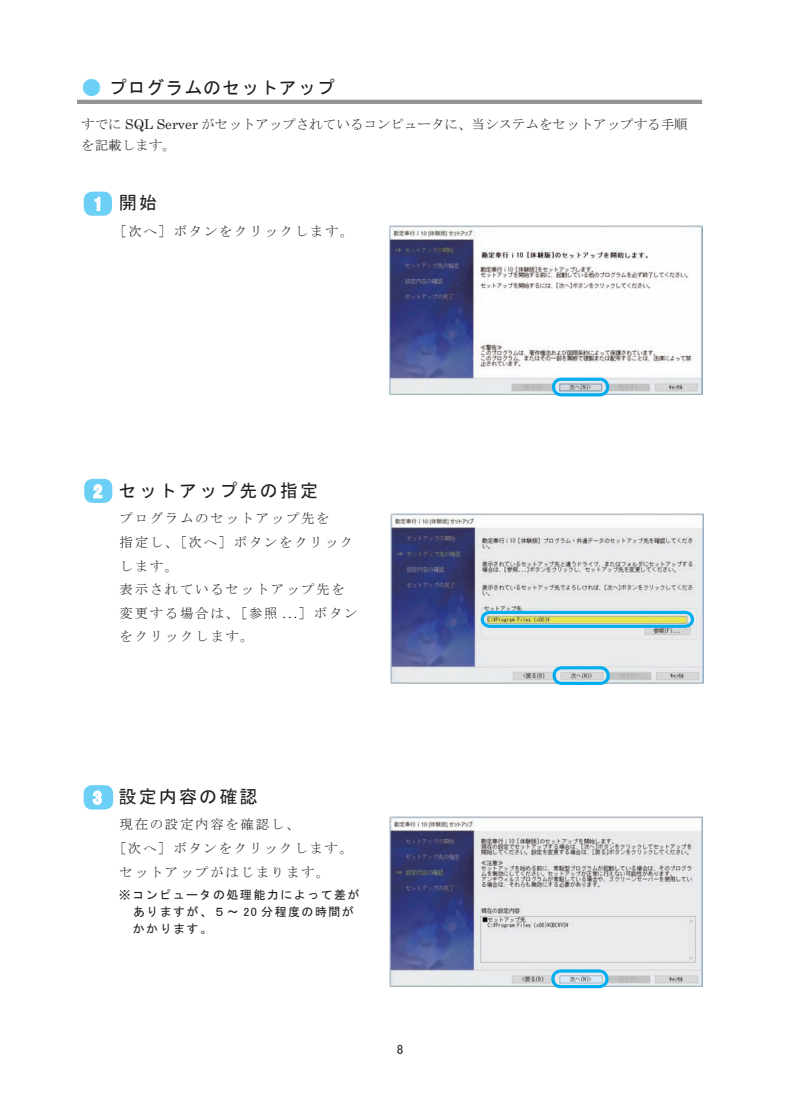
<style>
.page{position:relative;width:800px;height:1119px;background:#fff}
.page>*{position:absolute;margin:0;border:0;box-sizing:border-box;transform-origin:0 0}
.操作方法見出し{font:18px "MS Gothic";letter-spacing:.12em;color:#231f20}
.見出し２{font:18px "MS Gothic";letter-spacing:.05em;color:#231f20}
.操作方法本文スタイル{font:13.5px/23.7px "MS Mincho";letter-spacing:.12em;color:#231f20}
.本文スタイル{font:13.5px/21.3px "MS Mincho";color:#231f20}
.t1{font:13.2px "MS P Gothic";color:#231f20}
.操作方法メモスタイル{font:12px/17.2px "MS Gothic";letter-spacing:.12em;color:#231f20}
.s1{font-size:21px;color:#6bcff6}
.s2{font-family:"Century"}
.s3{font-family:"MS P Gothic"}
</style>
<div class="page">
<img style="left:390px;top:225px;width:312px;height:169px">
<div style="left:84px;top:192px;width:28px;height:24px;background:#6bcff6;border-radius:9px"></div>
<svg style="left:94px;top:196px;width:7px;height:16px"></svg>
<div style="left:552px;top:377px;width:57px;height:19px;border:3px solid #00aeef;border-radius:8px"></div>
<hr style="left:77px;top:100px;width:625px;height:4px;background:#939598">
<img style="left:391px;top:513px;width:312px;height:170px">
<div style="left:552px;top:666px;width:57px;height:19px;border:3px solid #00aeef;border-radius:8px"></div>
<svg style="left:479px;top:609px;width:216px;height:20px;background:#91cbb8"></svg>
<div style="left:84px;top:479px;width:28px;height:24px;background:#6bcff6;border-radius:9px"></div>
<svg style="left:93px;top:484px;width:10px;height:15px"></svg>
<img style="left:389px;top:816px;width:313px;height:170px">
<div style="left:84px;top:785px;width:29px;height:24px;background:#6bcff6;border-radius:9px"></div>
<svg style="left:92px;top:790px;width:10px;height:15px"></svg>
<div style="left:551px;top:969px;width:57px;height:19px;border:3px solid #00aeef;border-radius:8px"></div>
<p class="見出し２" style="left:81px;top:78px;width:255px"><span class="s1">●</span> プログラムのセットアップ</p>
<p class="本文スタイル" style="left:81px;top:113px;width:608px">すでに <span class="s2">SQL Server</span> がセットアップされているコンピュータに、当システムをセットアップする手順を記載します。</p>
<p class="操作方法見出し" style="left:119px;top:194px;width:40px">開始</p>
<p class="操作方法本文スタイル" style="left:113px;top:219px;width:242px">［次へ］ボタンをクリックします。</p>
<p class="操作方法見出し" style="left:118px;top:481px;width:201px">セットアップ先の指定</p>
<p class="操作方法本文スタイル" style="left:119px;top:506px;width:235px">プログラムのセットアップ先を<br>指定し、［次へ］ボタンをクリックします。</p>
<p class="操作方法本文スタイル" style="left:119px;top:577px;width:227px">表示されているセットアップ先を</p>
<p class="操作方法本文スタイル" style="left:119px;top:601px;width:239px">変更する場合は、［参照 <span class="s2">...</span>］ボタン</p>
<p class="操作方法本文スタイル" style="left:119px;top:624px;width:136px">をクリックします。</p>
<p class="操作方法見出し" style="left:118px;top:787px;width:140px">設定内容の確認</p>
<p class="操作方法本文スタイル" style="left:113px;top:812px;width:242px;text-indent:7px">現在の設定内容を確認し、<br>［次へ］ボタンをクリックします。</p>
<p class="操作方法本文スタイル" style="left:119px;top:859px;width:212px">セットアップがはじまります。</p>
<p class="操作方法メモスタイル" style="left:133px;top:885px;width:228px;text-indent:-14px">※コンピュータの処理能力によって差がありますが、５～ <span class="s3">20</span> 分程度の時間がかかります。</p>
<p class="t1" style="left:396px;top:1042px;width:8px">8</p>
</div>
